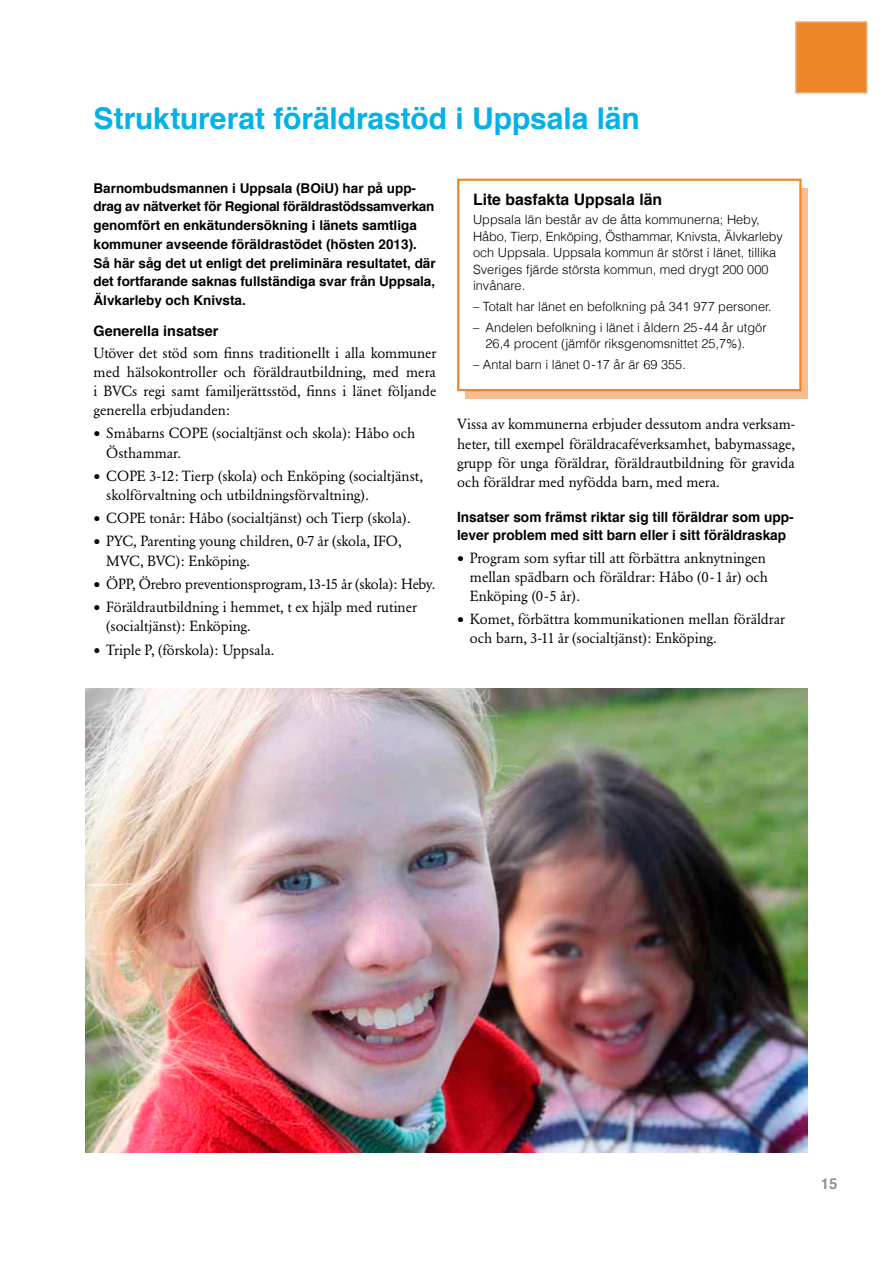
<style>
.page{position:relative;width:893px;height:1263px;background:#fff}
.page>*{position:absolute;margin:0;border:0;box-sizing:border-box;transform-origin:0 0}
.t1{font:700 30px "Helvetica";letter-spacing:-.005em;color:#00b1ea}
.t2{font:700 15.75px "Helvetica";color:#000}
.t3{font:700 15px "Helvetica";color:#93918f}
.t4{font:14.55px/19px "Garamond Berth BQ";color:#000}
.t5{font:700 14.4px "Helvetica";color:#000}
.t6{font:700 14.1px/18px "Helvetica";color:#000}
.t7{font:700 13.5px/18.8px "Helvetica";color:#000}
.t8{font:300 12.75px/16.5px "Helvetica";color:#000}
.s1{font-size:21px}
</style>
<div class="page">
<img style="left:85px;top:689px;width:723px;height:463px">
<div style="left:795px;top:21px;width:72px;height:73px;background:#ee862a;border:2px solid #f5ab6f"></div>
<svg style="left:465px;top:188px;width:343px;height:210px;background:#f7b989"></svg>
<div style="left:457px;top:179px;width:344px;height:212px;background:#fff;border:2px solid #ee862a"></div>
<h1 class="t1" style="left:94px;top:94px;width:548px">Strukturerat föräldrastöd i Uppsala län</h1>
<p class="t7" style="left:94px;top:179px;width:344px">Barnombudsmannen i Uppsala (BOiU) har på upp&shy;drag av nätverket för Regional föräldrastödssamverkan genomfört en enkätundersökning i länets samtliga kommuner avseende föräldrastödet (hösten 2013).<br>Så här såg det ut enligt det preliminära resultatet, där det fortfarande saknas fullständiga svar från Uppsala, Älvkarleby och Knivsta.</p>
<p class="t5" style="left:94px;top:319px;width:126px">Generella insatser</p>
<p class="t4" style="left:94px;top:344px;width:344px;text-align:justify">Utöver det stöd som finns traditionellt i alla kommuner med hälsokontroller och föräldrautbildning, med mera i BVCs regi samt familjerättsstöd, finns i länet följande generella erbjudanden:</p>
<p class="t4" style="left:106px;top:424px;width:311px;text-indent:-13px"><span class="s1">•</span> Småbarns COPE (socialtjänst och skola): Håbo och<br>Östhammar.</p>
<p class="t4" style="left:106px;top:466px;width:318px;text-indent:-13px"><span class="s1">•</span> COPE 3-12: Tierp (skola) och Enköping (socialtjänst, skolförvaltning och utbildningsförvaltning).</p>
<p class="t4" style="left:94px;top:509px;width:319px"><span class="s1">•</span> COPE tonår: Håbo (socialtjänst) och Tierp (skola).</p>
<p class="t4" style="left:106px;top:532px;width:297px;text-indent:-13px"><span class="s1">•</span> PYC, Parenting young children, 0-7 år (skola, IFO,<br>MVC, BVC): Enköping.</p>
<p class="t4" style="left:94px;top:574px;width:343px"><span class="s1">•</span> ÖPP, Örebro preventionsprogram, 13-15 år (skola): Heby.</p>
<p class="t4" style="left:106px;top:598px;width:312px;text-indent:-13px"><span class="s1">•</span> Föräldrautbildning i hemmet, t ex hjälp med rutiner (socialtjänst): Enköping.</p>
<p class="t4" style="left:94px;top:640px;width:182px"><span class="s1">•</span> Triple P, (förskola): Uppsala.</p>
<p class="t2" style="left:473px;top:187px;width:191px">Lite basfakta Uppsala län</p>
<p class="t8" style="left:473px;top:211px;width:311px">Uppsala län består av de åtta kommunerna; Heby, Håbo, Tierp, Enköping, Östhammar, Knivsta, Älvkarleby och Uppsala. Uppsala kommun är störst i länet, tillika Sveriges fjärde största kommun, med drygt 200 000 invånare.</p>
<p class="t8" style="left:473px;top:298px;width:300px">– Totalt har länet en befolkning på 341 977 personer.</p>
<p class="t8" style="left:486px;top:318px;width:283px;text-indent:-12px">– Andelen befolkning i länet i åldern 25-44 år utgör<br>26,4 procent (jämför riksgenomsnittet 25,7%).</p>
<p class="t8" style="left:473px;top:356px;width:214px">– Antal barn i länet 0-17 år är 69 355.</p>
<p class="t4" style="left:457px;top:415px;width:340px;text-align:justify">Vissa av kommunerna erbjuder dessutom andra verksam&shy;heter, till exempel föräldracaféverksamhet, babymassage, grupp för unga föräldrar, föräldrautbildning för gravida och föräldrar med nyfödda barn, med mera.</p>
<p class="t6" style="left:457px;top:508px;width:338px">Insatser som främst riktar sig till föräldrar som upp&shy;lever problem med sitt barn eller i sitt föräldraskap</p>
<p class="t4" style="left:470px;top:548px;width:300px;text-indent:-13px"><span class="s1">•</span> Program som syftar till att förbättra anknytningen mellan spädbarn och föräldrar: Håbo (0-1 år) och<br>Enköping (0-5 år).</p>
<p class="t4" style="left:470px;top:610px;width:316px;text-indent:-13px"><span class="s1">•</span> Komet, förbättra kommunikationen mellan föräldrar och barn, 3-11 år (socialtjänst): Enköping.</p>
<p class="t3" style="left:821px;top:1172px;width:18px">15</p>
</div>
